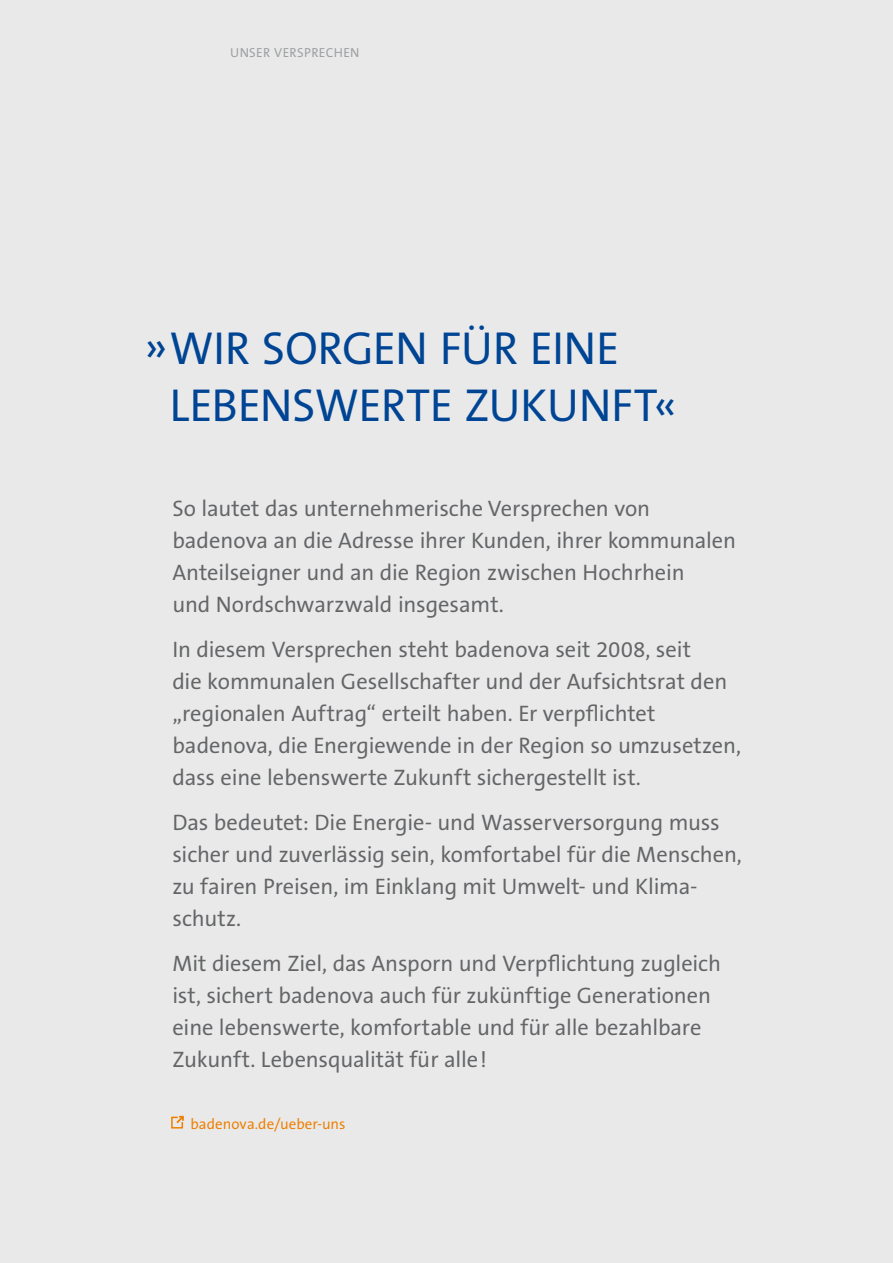
<style>
.page{position:relative;width:893px;height:1263px;background:#fff}
.page>*{position:absolute;margin:0;border:0;box-sizing:border-box;transform-origin:0 0}
.t1{font:46.5px/57px "Thesans Badenova";letter-spacing:-.01em;color:#004494}
.t2{font:22.5px/32px "Thesans Badenova";letter-spacing:-.005em;color:#646567}
.t3{font:15px "Thesans Badenova";color:#ee7f00}
.t4{font:13.2px "Thesans Badenova";letter-spacing:.025em;color:#9c9e9f}
</style>
<div class="page">
<div style="left:1px;top:0;width:892px;height:1263px;background:#e9e9ea"></div>
<svg style="left:171px;top:1115px;width:13px;height:14px"></svg>
<p class="t4" style="left:230px;top:46px;width:131px">UNSER VERSPRECHEN</p>
<p class="t1" style="left:170px;top:321px;width:509px;text-indent:-26px">»WIR SORGEN FÜR EINE<br>LEBENSWERTE ZUKUNFT«</p>
<p class="t2" style="left:172px;top:493px;width:565px">So lautet das unternehmerische Versprechen von badenova an die Adresse ihrer Kunden, ihrer kommunalen Anteilseigner und an die Region zwischen Hochrhein<br>und Nordschwarzwald insgesamt.</p>
<p class="t2" style="left:172px;top:634px;width:570px">In diesem Versprechen steht badenova seit 2008, seit<br>die kommunalen Gesellschafter und der Aufsichtsrat den „regionalen Auftrag“ erteilt haben. Er verpflichtet badenova, die Energiewende in der Region so umzusetzen, dass eine lebenswerte Zukunft sichergestellt ist.</p>
<p class="t2" style="left:172px;top:807px;width:571px">Das bedeutet: Die Energie- und Wasserversorgung muss sicher und zuverlässig sein, komfortabel für die Menschen, zu fairen Preisen, im Einklang mit Umwelt- und Klima&shy;schutz.</p>
<p class="t2" style="left:172px;top:948px;width:550px">Mit diesem Ziel, das Ansporn und Verpflichtung zugleich ist, sichert badenova auch für zukünftige Generationen eine lebenswerte, komfortable und für alle bezahlbare Zukunft. Lebensqualität für alle!</p>
<p class="t3" style="left:191px;top:1116px;width:156px">badenova.de/ueber-uns</p>
</div>
